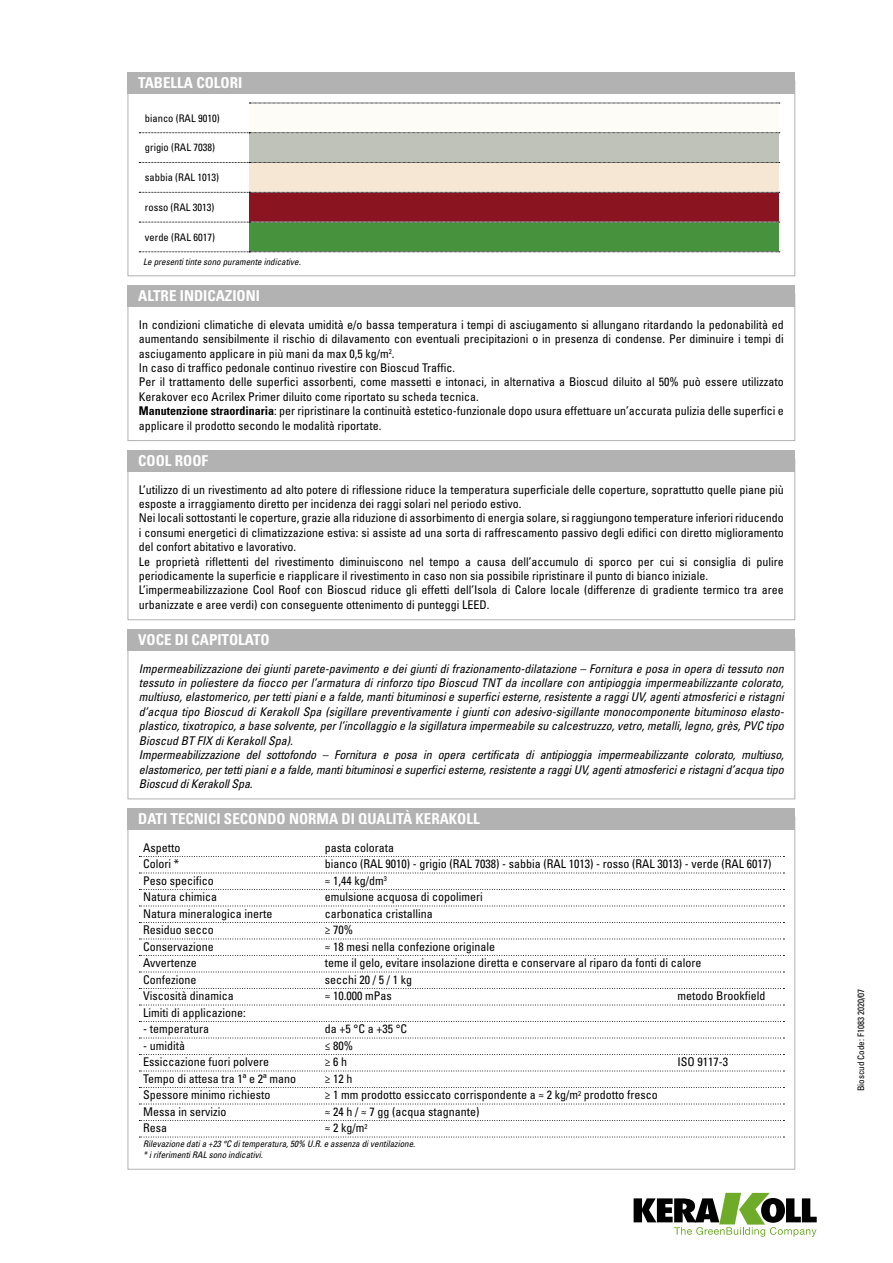
<style>
.page{position:relative;width:893px;height:1263px;background:#fff}
.page>*{position:absolute;margin:0;border:0;box-sizing:border-box;transform-origin:0 0}
.t1{font:700 condensed 15px "Univers LT Std";color:#fff}
.t2{font:condensed 12px/14.4px "Univers LT Std";color:#000}
.t3{font:italic condensed 12px/14.4px "Univers LT Std";color:#000}
.t4{font:condensed 10.5px "Univers LT Std";color:#000}
.t5{font:italic condensed 9px/10.8px "Univers LT Std";color:#000}
.t6{font:condensed 9px "Univers LT Std";color:#000}
.s1{font-weight:700}
</style>
<div class="page">
<svg style="left:634px;top:1193px;width:183px;height:44px"></svg>
<div style="left:128px;top:450px;width:667px;height:21px;background:#b3b2b2"></div>
<div style="left:128px;top:629px;width:667px;height:21px;background:#b3b2b2"></div>
<svg style="left:139px;top:856px;width:645px;height:1px"></svg>
<svg style="left:139px;top:873px;width:645px;height:1px"></svg>
<svg style="left:139px;top:889px;width:645px;height:1px"></svg>
<svg style="left:139px;top:906px;width:645px;height:1px"></svg>
<svg style="left:139px;top:922px;width:645px;height:1px"></svg>
<svg style="left:139px;top:939px;width:645px;height:1px"></svg>
<svg style="left:139px;top:955px;width:645px;height:1px"></svg>
<svg style="left:139px;top:972px;width:645px;height:1px"></svg>
<svg style="left:139px;top:988px;width:645px;height:1px"></svg>
<svg style="left:139px;top:1005px;width:645px;height:1px"></svg>
<svg style="left:139px;top:1021px;width:645px;height:1px"></svg>
<svg style="left:139px;top:1038px;width:645px;height:1px"></svg>
<svg style="left:139px;top:1054px;width:645px;height:1px"></svg>
<svg style="left:139px;top:1071px;width:645px;height:1px"></svg>
<svg style="left:139px;top:1087px;width:645px;height:1px"></svg>
<svg style="left:139px;top:1104px;width:645px;height:1px"></svg>
<svg style="left:139px;top:1120px;width:645px;height:1px"></svg>
<svg style="left:139px;top:1137px;width:645px;height:1px"></svg>
<div style="left:128px;top:808px;width:667px;height:22px;background:#b3b2b2"></div>
<div style="left:249px;top:103px;width:530px;height:30px;background:#fdfcf7"></div>
<div style="left:249px;top:133px;width:530px;height:30px;background:#bfc2b9"></div>
<div style="left:249px;top:163px;width:530px;height:29px;background:#f5e7d3"></div>
<div style="left:249px;top:192px;width:530px;height:30px;background:#8a141f"></div>
<div style="left:249px;top:222px;width:530px;height:30px;background:#47923d"></div>
<svg style="left:249px;top:103px;width:531px;height:1px"></svg>
<svg style="left:139px;top:132px;width:641px;height:1px"></svg>
<svg style="left:139px;top:162px;width:641px;height:1px"></svg>
<svg style="left:139px;top:192px;width:641px;height:1px"></svg>
<svg style="left:139px;top:222px;width:641px;height:1px"></svg>
<svg style="left:139px;top:252px;width:641px;height:1px"></svg>
<div style="left:128px;top:72px;width:667px;height:22px;background:#b3b2b2"></div>
<div style="left:128px;top:285px;width:667px;height:22px;background:#b3b2b2"></div>
<p class="t1" style="left:138px;top:74px;width:106px">TABELLA COLORI</p>
<p class="t4" style="left:145px;top:111px;width:76px">bianco (RAL 9010)</p>
<p class="t4" style="left:145px;top:141px;width:71px">grigio (RAL 7038)</p>
<p class="t4" style="left:145px;top:171px;width:76px">sabbia (RAL 1013)</p>
<p class="t4" style="left:145px;top:201px;width:71px">rosso (RAL 3013)</p>
<p class="t4" style="left:145px;top:230px;width:71px">verde (RAL 6017)</p>
<p class="t5" style="left:143px;top:256px;width:159px">Le presenti tinte sono puramente indicative.</p>
<p class="t1" style="left:138px;top:287px;width:123px">ALTRE INDICAZIONI</p>
<p class="t2" style="left:139px;top:317px;width:646px">In condizioni climatiche di elevata umidità e/o bassa temperatura i tempi di asciugamento si allungano ritardando la pedonabilità ed aumentando sensibilmente il rischio di dilavamento con eventuali precipitazioni o in presenza di condense. Per diminuire i tempi di asciugamento applicare in più mani da max 0,5 kg/m<sup>2</sup>.<br>In caso di traffico pedonale continuo rivestire con Bioscud Traffic.<br>Per il trattamento delle superfici assorbenti, come massetti e intonaci, in alternativa a Bioscud diluito al 50% può essere utilizzato Kerakover eco Acrilex Primer diluito come riportato su scheda tecnica.<br><span class="s1">Manutenzione straordinaria</span>: per ripristinare la continuità estetico-funzionale dopo usura effettuare un’accurata pulizia delle superfici e applicare il prodotto secondo le modalità riportate.</p>
<p class="t1" style="left:138px;top:452px;width:71px">COOL ROOF</p>
<p class="t2" style="left:139px;top:482px;width:646px">L’utilizzo di un rivestimento ad alto potere di riflessione riduce la temperatura superficiale delle coperture, soprattutto quelle piane più esposte a irraggiamento diretto per incidenza dei raggi solari nel periodo estivo.<br>Nei locali sottostanti le coperture, grazie alla riduzione di assorbimento di energia solare, si raggiungono temperature inferiori riducendo i consumi energetici di climatizzazione estiva: si assiste ad una sorta di raffrescamento passivo degli edifici con diretto miglioramento del confort abitativo e lavorativo.<br>Le proprietà riflettenti del rivestimento diminuiscono nel tempo a causa dell’accumulo di sporco per cui si consiglia di pulire periodicamente la superficie e riapplicare il rivestimento in caso non sia possibile ripristinare il punto di bianco iniziale.<br>L’impermeabilizzazione Cool Roof con Bioscud riduce gli effetti dell’Isola di Calore locale (differenze di gradiente termico tra aree urbanizzate e aree verdi) con conseguente ottenimento di punteggi LEED.</p>
<p class="t1" style="left:138px;top:631px;width:133px">VOCE DI CAPITOLATO</p>
<p class="t3" style="left:139px;top:661px;width:646px">Impermeabilizzazione dei giunti parete-pavimento e dei giunti di frazionamento-dilatazione – Fornitura e posa in opera di tessuto non tessuto in poliestere da fiocco per l’armatura di rinforzo tipo Bioscud TNT da incollare con antipioggia impermeabilizzante colorato, multiuso, elastomerico, per tetti piani e a falde, manti bituminosi e superfici esterne, resistente a raggi UV, agenti atmosferici e ristagni d’acqua tipo Bioscud di Kerakoll Spa (sigillare preventivamente i giunti con adesivo-sigillante monocomponente bituminoso elasto&shy;plastico, tixotropico, a base solvente, per l’incollaggio e la sigillatura impermeabile su calcestruzzo, vetro, metalli, legno, grès, PVC tipo Bioscud BT FIX di Kerakoll Spa).<br>Impermeabilizzazione del sottofondo – Fornitura e posa in opera certificata di antipioggia impermeabilizzante colorato, multiuso, elastomerico, per tetti piani e a falde, manti bituminosi e superfici esterne, resistente a raggi UV, agenti atmosferici e ristagni d’acqua tipo Bioscud di Kerakoll Spa.</p>
<p class="t1" style="left:138px;top:810px;width:343px">DATI TECNICI SECONDO NORMA DI QUALITÀ KERAKOLL</p>
<p class="t2" style="left:143px;top:840px;width:39px">Aspetto</p>
<p class="t2" style="left:325px;top:840px;width:71px">pasta colorata</p>
<p class="t2" style="left:143px;top:857px;width:37px">Colori *</p>
<p class="t2" style="left:325px;top:857px;width:448px">bianco (RAL 9010) - grigio (RAL 7038) - sabbia (RAL 1013) - rosso (RAL 3013) - verde (RAL 6017)</p>
<p class="t2" style="left:143px;top:873px;width:72px">Peso specifico</p>
<p class="t2" style="left:325px;top:873px;width:63px">≈ 1,44 kg/dm<sup>3</sup></p>
<p class="t2" style="left:143px;top:890px;width:75px">Natura chimica</p>
<p class="t2" style="left:325px;top:890px;width:159px">emulsione acquosa di copolimeri</p>
<p class="t2" style="left:143px;top:906px;width:131px">Natura mineralogica inerte</p>
<p class="t2" style="left:325px;top:906px;width:109px">carbonatica cristallina</p>
<p class="t2" style="left:143px;top:923px;width:72px">Residuo secco</p>
<p class="t2" style="left:325px;top:923px;width:30px">≥ 70%</p>
<p class="t2" style="left:143px;top:939px;width:72px">Conservazione</p>
<p class="t2" style="left:325px;top:939px;width:172px">≈ 18 mesi nella confezione originale</p>
<p class="t2" style="left:143px;top:956px;width:55px">Avvertenze</p>
<p class="t2" style="left:325px;top:956px;width:378px">teme il gelo, evitare insolazione diretta e conservare al riparo da fonti di calore</p>
<p class="t2" style="left:143px;top:972px;width:55px">Confezione</p>
<p class="t2" style="left:325px;top:972px;width:89px">secchi 20 / 5 / 1 kg</p>
<p class="t2" style="left:143px;top:989px;width:92px">Viscosità dinamica</p>
<p class="t2" style="left:325px;top:989px;width:68px">≈ 10.000 mPas</p>
<p class="t2" style="left:677px;top:989px;width:89px">metodo Brookfield</p>
<p class="t2" style="left:143px;top:1005px;width:104px">Limiti di applicazione:</p>
<p class="t2" style="left:143px;top:1022px;width:67px">- temperatura</p>
<p class="t2" style="left:325px;top:1022px;width:84px">da +5 °C a +35 °C</p>
<p class="t2" style="left:143px;top:1038px;width:43px">- umidità</p>
<p class="t2" style="left:325px;top:1038px;width:30px">≤ 80%</p>
<p class="t2" style="left:143px;top:1055px;width:127px">Essiccazione fuori polvere</p>
<p class="t2" style="left:325px;top:1055px;width:24px">≥ 6 h</p>
<p class="t2" style="left:677px;top:1055px;width:52px">ISO 9117-3</p>
<p class="t2" style="left:143px;top:1071px;width:154px">Tempo di attesa tra 1ª e 2ª mano</p>
<p class="t2" style="left:325px;top:1071px;width:29px">≥ 12 h</p>
<p class="t2" style="left:143px;top:1088px;width:129px">Spessore minimo richiesto</p>
<p class="t2" style="left:325px;top:1088px;width:334px">≥ 1 mm prodotto essiccato corrispondente a ≈ 2 kg/m<sup>2</sup> prodotto fresco</p>
<p class="t2" style="left:143px;top:1104px;width:85px">Messa in servizio</p>
<p class="t2" style="left:325px;top:1104px;width:156px">≈ 24 h / ≈ 7 gg (acqua stagnante)</p>
<p class="t2" style="left:143px;top:1121px;width:25px">Resa</p>
<p class="t2" style="left:325px;top:1121px;width:44px">≈ 2 kg/m<sup>2</sup></p>
<p class="t5" style="left:143px;top:1139px;width:274px">Rilevazione dati a +23 °C di temperatura, 50% U.R. e assenza di ventilazione. * i riferimenti RAL sono indicativi.</p>
<p class="t6" style="left:855px;top:1091px;width:104px;rotate:-90deg">Bioscud Code: F1083 2020/07</p>
</div>
